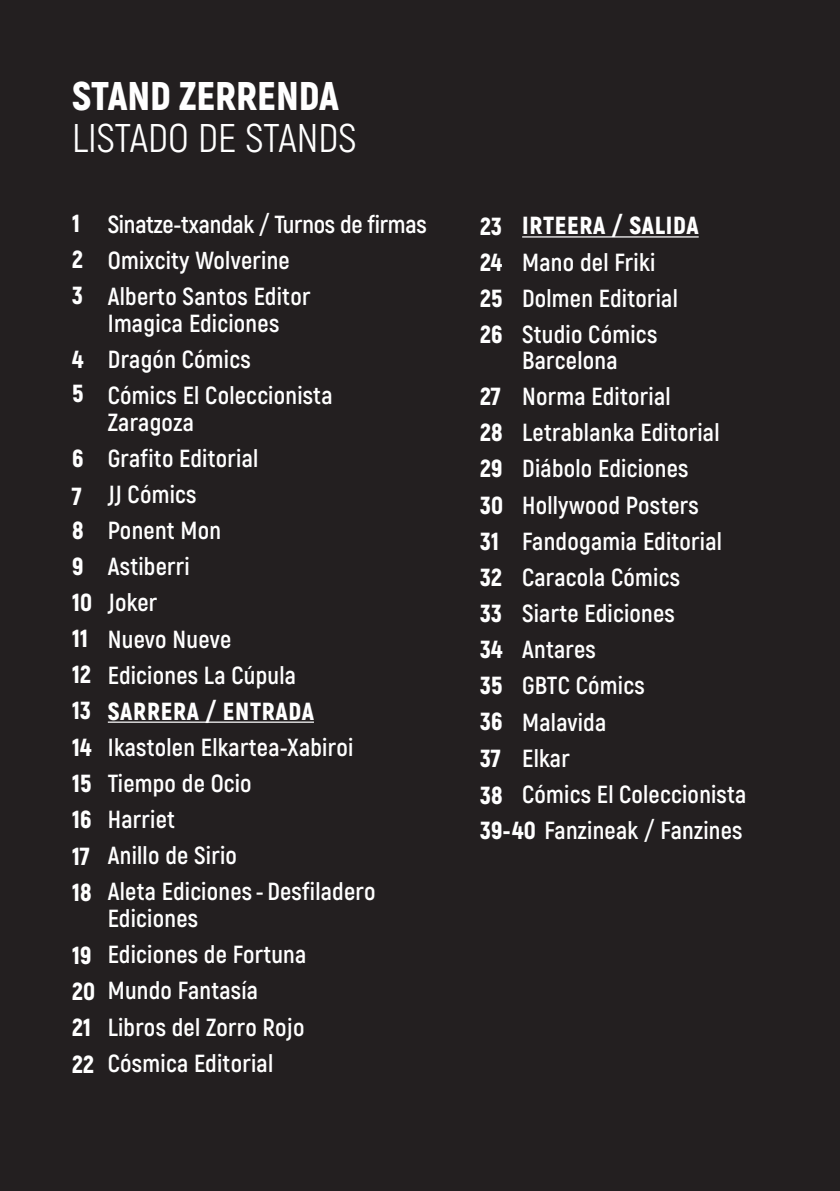
<style>
.page{position:relative;width:840px;height:1191px;background:#fff}
.page>*{position:absolute;margin:0;border:0;box-sizing:border-box;transform-origin:0 0}
.t1{font:40px/42px "Akrobat";color:#fff}
.t2{font:700 24.8px/26.6px "Akrobat";letter-spacing:.01em;color:#fff}
.t3{font:900 24.8px "Akrobat";letter-spacing:.01em;color:#fff}
.t4{font:700 24.8px "Akrobat";letter-spacing:-.01em;color:#fff}
.t5{font:900 24.8px "Akrobat";letter-spacing:.03em;color:#fff}
.s1{font-weight:900}
</style>
<div class="page">
<div style="left:0;top:0;width:839px;height:1191px;background:#231f20"></div>
<hr style="left:522px;top:236px;width:176px;height:1px;background:#fff">
<hr style="left:108px;top:721px;width:206px;height:2px;background:#fff">
<p class="t1" style="left:72px;top:75px;width:286px"><span class="s1">STAND ZERRENDA<br></span>LISTADO DE STANDS</p>
<p class="t3" style="left:72px;top:207px;width:9px">1</p>
<p class="t3" style="left:72px;top:243px;width:12px">2</p>
<p class="t3" style="left:72px;top:279px;width:12px">3</p>
<p class="t3" style="left:72px;top:343px;width:13px">4</p>
<p class="t3" style="left:72px;top:377px;width:13px">5</p>
<p class="t3" style="left:72px;top:442px;width:13px">6</p>
<p class="t3" style="left:72px;top:480px;width:11px">7</p>
<p class="t3" style="left:72px;top:514px;width:13px">8</p>
<p class="t3" style="left:72px;top:550px;width:13px">9</p>
<p class="t3" style="left:72px;top:586px;width:22px">10</p>
<p class="t3" style="left:72px;top:622px;width:17px">11</p>
<p class="t3" style="left:72px;top:658px;width:20px">12</p>
<p class="t3" style="left:72px;top:694px;width:20px">13</p>
<p class="t3" style="left:72px;top:731px;width:21px">14</p>
<p class="t3" style="left:72px;top:767px;width:21px">15</p>
<p class="t3" style="left:72px;top:803px;width:21px">16</p>
<p class="t3" style="left:72px;top:839px;width:19px">17</p>
<p class="t3" style="left:72px;top:875px;width:21px">18</p>
<p class="t3" style="left:72px;top:938px;width:21px">19</p>
<p class="t3" style="left:72px;top:974px;width:25px">20</p>
<p class="t3" style="left:72px;top:1010px;width:20px">21</p>
<p class="t3" style="left:72px;top:1047px;width:23px">22</p>
<p class="t4" style="left:108px;top:208px;width:320px">Sinatze-txandak / Turnos de firmas</p>
<p class="t2" style="left:108px;top:247px;width:183px">Omixcity Wolverine</p>
<p class="t2" style="left:108px;top:283px;width:204px">Alberto Santos Editor<br>Imagica Ediciones</p>
<p class="t2" style="left:108px;top:346px;width:144px">Dragón Cómics</p>
<p class="t2" style="left:108px;top:382px;width:226px">Cómics El Coleccionista<br>Zaragoza</p>
<p class="t2" style="left:108px;top:444px;width:152px">Grafito Editorial</p>
<p class="t2" style="left:108px;top:481px;width:90px">JJ Cómics</p>
<p class="t2" style="left:108px;top:517px;width:115px">Ponent Mon</p>
<p class="t2" style="left:108px;top:553px;width:83px">Astiberri</p>
<p class="t2" style="left:108px;top:589px;width:51px">Joker</p>
<p class="t2" style="left:108px;top:625px;width:125px">Nuevo Nueve</p>
<p class="t2" style="left:108px;top:661px;width:189px">Ediciones La Cúpula</p>
<p class="t5" style="left:108px;top:695px;width:207px">SARRERA / ENTRADA</p>
<p class="t2" style="left:108px;top:734px;width:247px">Ikastolen Elkartea-Xabiroi</p>
<p class="t2" style="left:108px;top:770px;width:145px">Tiempo de Ocio</p>
<p class="t2" style="left:108px;top:806px;width:69px">Harriet</p>
<p class="t2" style="left:108px;top:842px;width:131px">Anillo de Sirio</p>
<p class="t2" style="left:108px;top:878px;width:269px">Aleta Ediciones - Desfiladero<br>Ediciones</p>
<p class="t2" style="left:108px;top:941px;width:200px">Ediciones de Fortuna</p>
<p class="t2" style="left:108px;top:977px;width:152px">Mundo Fantasía</p>
<p class="t2" style="left:108px;top:1013px;width:198px">Libros del Zorro Rojo</p>
<p class="t2" style="left:108px;top:1049px;width:167px">Cósmica Editorial</p>
<p class="t5" style="left:522px;top:210px;width:178px">IRTEERA / SALIDA</p>
<p class="t2" style="left:522px;top:248px;width:135px">Mano del Friki</p>
<p class="t2" style="left:522px;top:285px;width:157px">Dolmen Editorial</p>
<p class="t2" style="left:522px;top:321px;width:137px;line-height:26px">Studio Cómics<br>Barcelona</p>
<p class="t2" style="left:522px;top:383px;width:150px">Norma Editorial</p>
<p class="t2" style="left:522px;top:419px;width:199px">Letrablanka Editorial</p>
<p class="t2" style="left:522px;top:455px;width:168px">Diábolo Ediciones</p>
<p class="t2" style="left:522px;top:491px;width:178px">Hollywood Posters</p>
<p class="t2" style="left:522px;top:528px;width:201px">Fandogamia Editorial</p>
<p class="t2" style="left:522px;top:564px;width:159px">Caracola Cómics</p>
<p class="t2" style="left:522px;top:600px;width:154px">Siarte Ediciones</p>
<p class="t2" style="left:522px;top:636px;width:75px">Antares</p>
<p class="t2" style="left:522px;top:672px;width:124px">GBTC Cómics</p>
<p class="t2" style="left:522px;top:708px;width:86px">Malavida</p>
<p class="t2" style="left:522px;top:744px;width:49px">Elkar</p>
<p class="t2" style="left:522px;top:781px;width:226px">Cómics El Coleccionista</p>
<p class="t2" style="left:480px;top:817px;width:264px"><span class="s1">39-40</span> Fanzineak / Fanzines</p>
<p class="t3" style="left:480px;top:210px;width:23px">23</p>
<p class="t3" style="left:480px;top:246px;width:24px">24</p>
<p class="t3" style="left:480px;top:282px;width:24px">25</p>
<p class="t3" style="left:480px;top:318px;width:24px">26</p>
<p class="t3" style="left:480px;top:380px;width:22px">27</p>
<p class="t3" style="left:480px;top:416px;width:24px">28</p>
<p class="t3" style="left:480px;top:453px;width:24px">29</p>
<p class="t3" style="left:480px;top:489px;width:25px">30</p>
<p class="t3" style="left:480px;top:525px;width:20px">31</p>
<p class="t3" style="left:480px;top:561px;width:23px">32</p>
<p class="t3" style="left:480px;top:597px;width:23px">33</p>
<p class="t3" style="left:480px;top:633px;width:24px">34</p>
<p class="t3" style="left:480px;top:669px;width:24px">35</p>
<p class="t3" style="left:480px;top:705px;width:24px">36</p>
<p class="t3" style="left:480px;top:742px;width:22px">37</p>
<p class="t3" style="left:480px;top:779px;width:24px">38</p>
</div>
